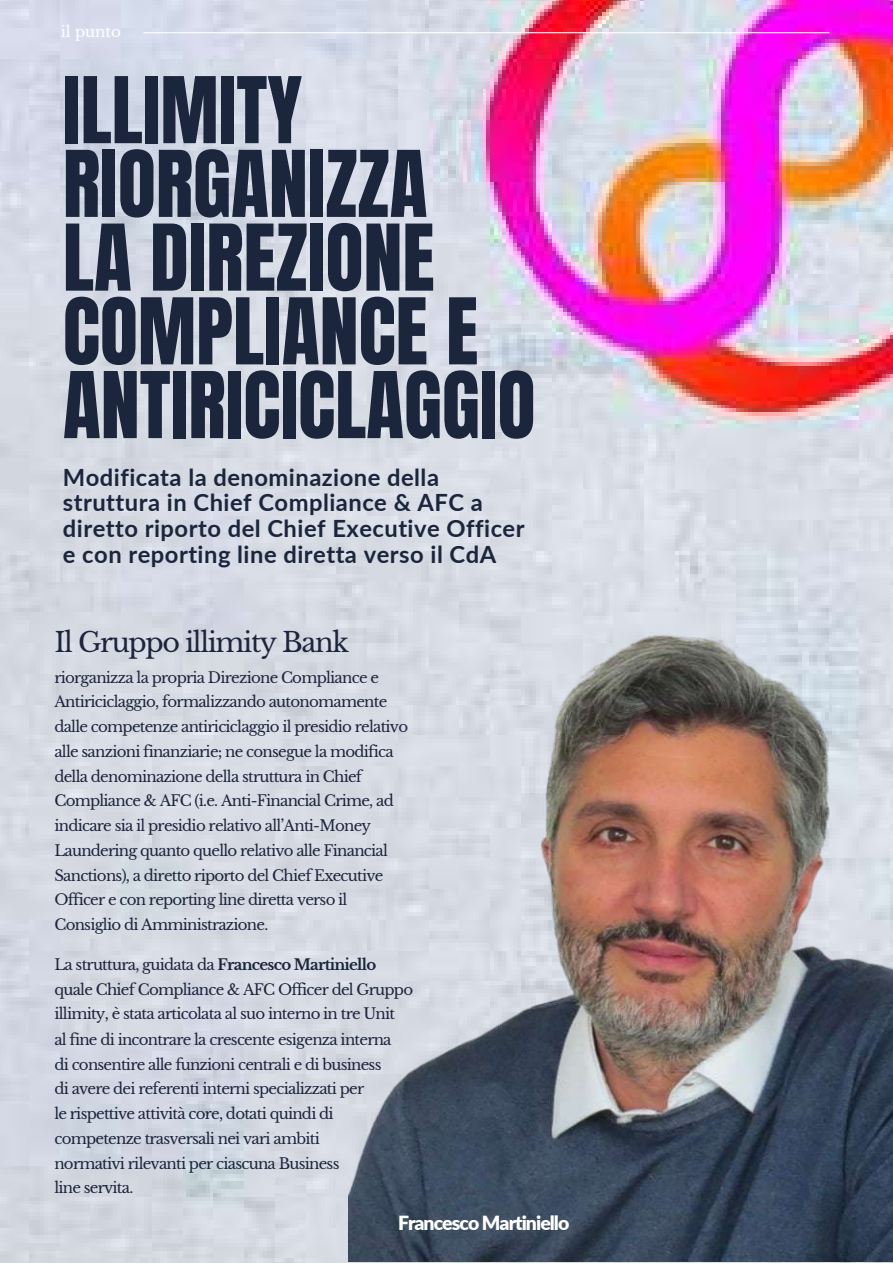
<style>
.page{position:relative;width:893px;height:1264px;background:#fff}
.page>*{position:absolute;margin:0;border:0;box-sizing:border-box;transform-origin:0 0}
.t1{font:78.15px/73.7px "Anton";color:#1b253c}
.t2{font:27px "Libre Baskerville";letter-spacing:-.05em;color:#1b253c}
.t3{font:700 23.7px/25.8px "Lato";letter-spacing:.02em;color:#1b253c}
.t4{font:900 19.5px "Lato";letter-spacing:-.05em;color:#fff}
.t5{font:15px/24.8px "Libre Baskerville";letter-spacing:-.05em;color:#1b253c}
.t6{font:15px "Libre Baskerville";color:#fff}
.s1{font-weight:700}
</style>
<div class="page">
<img style="left:0;top:0;width:892px;height:1262px">
<img style="left:349px;top:614px;width:543px;height:647px">
<hr style="left:143px;top:32px;width:686px;height:1px;background:#fff">
<p class="t6" style="left:61px;top:22px;width:62px">il punto</p>
<h1 class="t1" style="left:63px;top:75px;width:474px">ILLIMITY<br>RIORGANIZZA<br>LA DIREZIONE<br>COMPLIANCE E<br>ANTIRICICLAGGIO</h1>
<h3 class="t3" style="left:63px;top:463px;width:463px">Modificata la denominazione della struttura in Chief Compliance &amp; AFC a diretto riporto del Chief Executive Officer e con reporting line diretta verso il CdA</h3>
<h2 class="t2" style="left:54px;top:625px;width:296px">Il Gruppo illimity Bank</h2>
<p class="t5" style="left:54px;top:665px;width:355px">riorganizza la propria Direzione Compliance e Antiriciclaggio, formalizzando autonomamente dalle competenze antiriciclaggio il presidio relativo alle sanzioni finanziarie; ne consegue la modifica della denominazione della struttura in Chief Compliance &amp; AFC (i.e. Anti-Financial Crime, ad indicare sia il presidio relativo all’Anti-Money Laundering quanto quello relativo alle Financial Sanctions), a diretto riporto del Chief Executive Officer e con reporting line diretta verso il Consiglio di Amministrazione.</p>
<p class="t5" style="left:54px;top:952px;width:360px">La struttura, guidata da <span class="s1">Francesco Martiniello </span>quale Chief Compliance &amp; AFC Officer del Gruppo illimity, è stata articolata al suo interno in tre Unit<br>al fine di incontrare la crescente esigenza interna<br>di consentire alle funzioni centrali e di business<br>di avere dei referenti interni specializzati per<br>le rispettive attività core, dotati quindi di competenze trasversali nei vari ambiti<br>normativi rilevanti per ciascuna Business<br>line servita.</p>
<h3 class="t4" style="left:398px;top:1210px;width:173px">Francesco Martiniello</h3>
</div>
